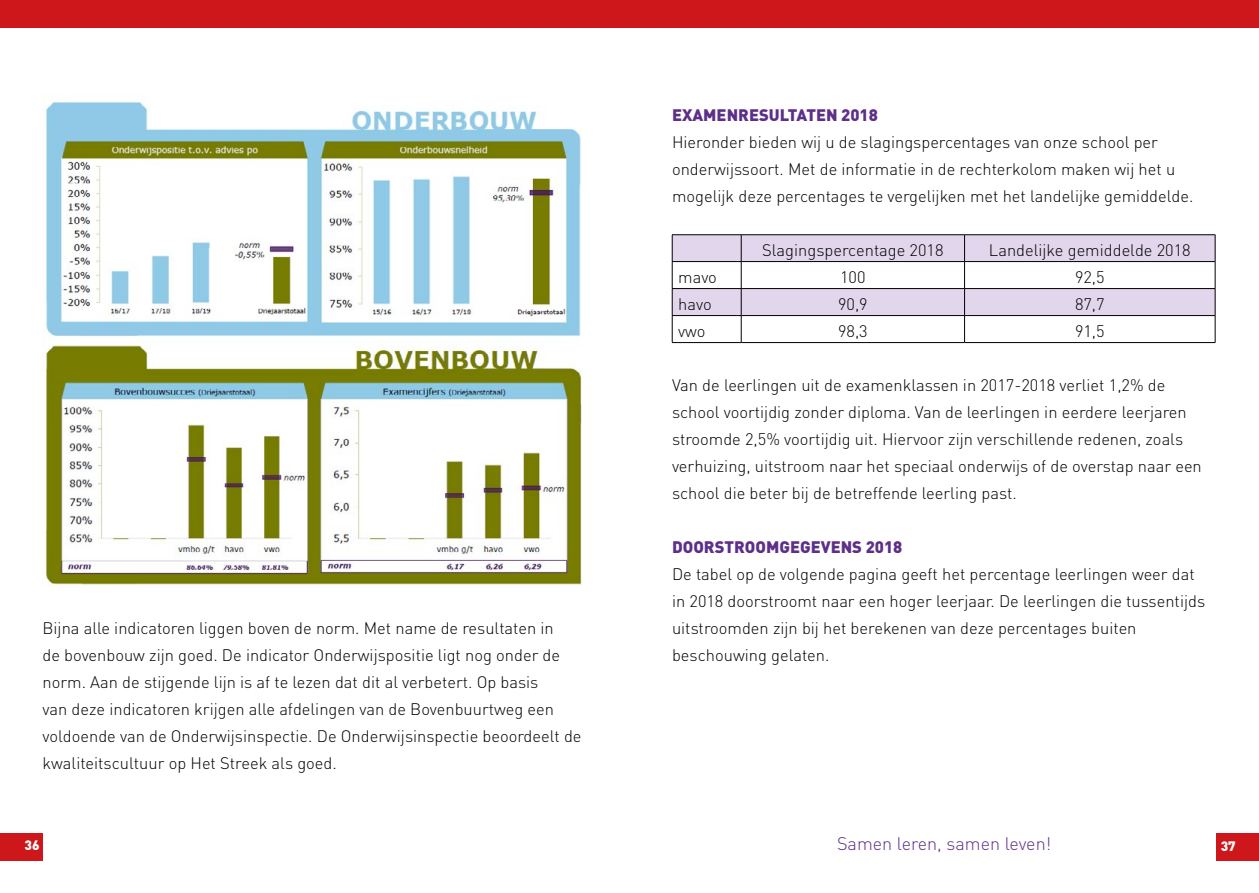
<style>
.page{position:relative;width:1259px;height:893px;background:#fff}
.page>*{position:absolute;margin:0;border:0;box-sizing:border-box;transform-origin:0 0}
.t1{font:300 18px "DIN";color:#5d2f88}
.t2{font:300 16.5px/27px "DIN";color:#000}
.t3{font:900 16.5px "DIN";color:#5d2f88}
.t4{font:900 13.5px "DIN";color:#fff}
</style>
<div class="page">
<div style="left:0;top:0;width:1259px;height:27px;background:#cd171a"></div>
<div style="left:0;top:833px;width:43px;height:27px;background:#cd171a"></div>
<div style="left:1216px;top:833px;width:43px;height:27px;background:#cd171a"></div>
<img style="left:45px;top:101px;width:537px;height:485px">
<hr style="left:964px;top:342px;width:251px;height:1px;background:#000">
<hr style="left:964px;top:234px;width:251px;height:1px;background:#000">
<hr style="left:672px;top:234px;width:69px;height:1px;background:#000">
<hr style="left:672px;top:342px;width:69px;height:1px;background:#000">
<hr style="left:741px;top:234px;width:223px;height:1px;background:#000">
<svg style="left:672px;top:235px;width:543px;height:107px"></svg>
<hr style="left:741px;top:342px;width:223px;height:1px;background:#000">
<p class="t2" style="left:43px;top:614px;width:540px">Bijna alle indicatoren liggen boven de norm. Met name de resultaten in<br>de bovenbouw zijn goed. De indicator Onderwijspositie ligt nog onder de norm. Aan de stijgende lijn is af te lezen dat dit al verbetert. Op basis<br>van deze indicatoren krijgen alle afdelingen van de Bovenbuurtweg een voldoende van de Onderwijsinspectie. De Onderwijsinspectie beoordeelt de kwaliteitscultuur op Het Streek als goed.</p>
<p class="t3" style="left:672px;top:103px;width:207px">EXAMENRESULTATEN 2018</p>
<p class="t2" style="left:672px;top:128px;width:523px">Hieronder bieden wij u de slagingspercentages van onze school per onderwijssoort. Met de informatie in de rechterkolom maken wij het u mogelijk deze percentages te vergelijken met het landelijke gemiddelde.</p>
<p class="t2" style="left:762px;top:236px;width:183px">Slagingspercentage 2018</p>
<p class="t2" style="left:989px;top:236px;width:203px">Landelijke gemiddelde 2018</p>
<p class="t2" style="left:678px;top:263px;width:40px">mavo</p>
<p class="t2" style="left:840px;top:263px;width:27px">100</p>
<p class="t2" style="left:1075px;top:263px;width:31px">92,5</p>
<p class="t2" style="left:678px;top:290px;width:35px">havo</p>
<p class="t2" style="left:838px;top:290px;width:31px">90,9</p>
<p class="t2" style="left:1075px;top:290px;width:31px">87,7</p>
<p class="t2" style="left:678px;top:317px;width:29px">vwo</p>
<p class="t2" style="left:838px;top:317px;width:31px">98,3</p>
<p class="t2" style="left:1075px;top:317px;width:31px">91,5</p>
<p class="t2" style="left:672px;top:371px;width:531px">Van de leerlingen uit de examenklassen in 2017-2018 verliet 1,2% de school voortijdig zonder diploma. Van de leerlingen in eerdere leerjaren stroomde 2,5% voortijdig uit. Hiervoor zijn verschillende redenen, zoals verhuizing, uitstroom naar het speciaal onderwijs of de overstap naar een school die beter bij de betreffende leerling past.</p>
<p class="t3" style="left:672px;top:535px;width:232px">DOORSTROOMGEGEVENS 2018</p>
<p class="t2" style="left:672px;top:560px;width:534px">De tabel op de volgende pagina geeft het percentage leerlingen weer dat in 2018 doorstroomt naar een hoger leerjaar. De leerlingen die tussentijds uitstroomden zijn bij het berekenen van deze percentages buiten beschouwing gelaten.</p>
<p class="t4" style="left:24px;top:836px;width:17px">36</p>
<p class="t1" style="left:837px;top:832px;width:216px">Samen leren, samen leven!</p>
<p class="t4" style="left:1220px;top:837px;width:17px">37</p>
</div>
